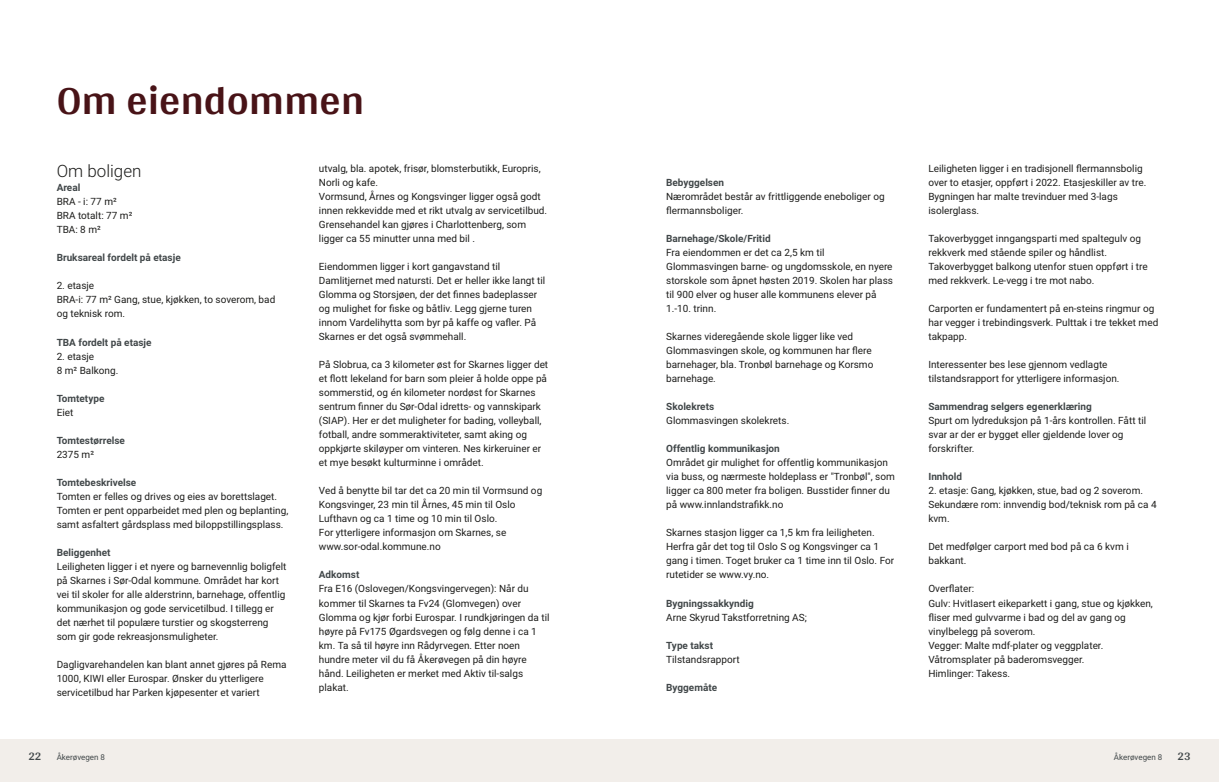
<style>
.page{position:relative;width:1219px;height:782px;background:#fff}
.page>*{position:absolute;margin:0;border:0;box-sizing:border-box;transform-origin:0 0}
.t1{font:700 42px "Arya";color:#481317}
.t2{font:300 17px "Roboto";color:#1d1d1b}
.t3{font:700 12px "Arya";color:#414749}
.t4{font:10px/14px "Roboto";color:#1d1d1b}
.t5{font:700 10px "Roboto";color:#414749}
.t6{font:8px "Roboto";color:#414749}
</style>
<div class="page">
<div style="left:0;top:739px;width:612px;height:42px;background:#f2eeea"></div>
<div style="left:607px;top:739px;width:612px;height:42px;background:#f2eeea"></div>
<h1 class="t1" style="left:57px;top:75px;width:309px">Om eiendommen</h1>
<h2 class="t2" style="left:57px;top:159px;width:86px">Om boligen</h2>
<p class="t5" style="left:57px;top:181px;width:25px">Areal</p>
<p class="t4" style="left:57px;top:194px;width:77px">BRA ‑ i: 77 m²<br>BRA totalt: 77 m²<br>TBA: 8 m²</p>
<p class="t5" style="left:57px;top:251px;width:126px">Bruksareal fordelt på etasje</p>
<p class="t4" style="left:57px;top:278px;width:220px">2. etasje<br>BRA‑i: 77 m² Gang, stue, kjøkken, to soverom, bad og teknisk rom.</p>
<p class="t5" style="left:57px;top:335px;width:96px">TBA fordelt på etasje</p>
<p class="t4" style="left:57px;top:348px;width:63px">2. etasje<br>8 m² Balkong.</p>
<p class="t5" style="left:57px;top:391px;width:49px">Tomtetype</p>
<p class="t4" style="left:57px;top:404px;width:18px">Eiet</p>
<p class="t5" style="left:57px;top:433px;width:70px">Tomtestørrelse</p>
<p class="t4" style="left:57px;top:446px;width:39px">2375 m²</p>
<p class="t5" style="left:57px;top:475px;width:81px">Tomtebeskrivelse</p>
<p class="t4" style="left:57px;top:488px;width:233px">Tomten er felles og drives og eies av borettslaget.<br>Tomten er pent opparbeidet med plen og beplanting, samt asfaltert gårdsplass med biloppstillingsplass.</p>
<p class="t5" style="left:57px;top:545px;width:55px">Beliggenhet</p>
<p class="t4" style="left:57px;top:558px;width:231px">Leiligheten ligger i et nyere og barnevennlig boligfelt på Skarnes i Sør‑Odal kommune. Området har kort vei til skoler for alle alderstrinn, barnehage, offentlig kommunikasjon og gode servicetilbud. I tillegg er det nærhet til populære turstier og skogsterreng som gir gode rekreasjonsmuligheter.</p>
<p class="t4" style="left:57px;top:656px;width:231px">Dagligvarehandelen kan blant annet gjøres på Rema<br>1000, KIWI eller Eurospar. Ønsker du ytterligere servicetilbud har Parken kjøpesenter et variert</p>
<p class="t4" style="left:319px;top:161px;width:230px">utvalg, bla. apotek, frisør, blomsterbutikk, Europris, Norli og kafe.<br>Vormsund, Årnes og Kongsvinger ligger også godt innen rekkevidde med et rikt utvalg av servicetilbud.<br>Grensehandel kan gjøres i Charlottenberg, som ligger ca 55 minutter unna med bil .</p>
<p class="t4" style="left:319px;top:259px;width:228px">Eiendommen ligger i kort gangavstand til Damlitjernet med natursti. Det er heller ikke langt til Glomma og Storsjøen, der det finnes badeplasser og mulighet for fiske og båtliv. Legg gjerne turen innom Vardelihytta som byr på kaffe og vafler. På Skarnes er det også svømmehall.</p>
<p class="t4" style="left:319px;top:357px;width:231px">På Slobrua, ca 3 kilometer øst for Skarnes ligger det et flott lekeland for barn som pleier å holde oppe på sommerstid, og én kilometer nordøst for Skarnes sentrum finner du Sør‑Odal idretts‑ og vannskipark (SIAP). Her er det muligheter for bading, volleyball, fotball, andre sommeraktiviteter, samt aking og oppkjørte skiløyper om vinteren. Nes kirkeruiner er et mye besøkt kulturminne i området.</p>
<p class="t4" style="left:319px;top:483px;width:225px">Ved å benytte bil tar det ca 20 min til Vormsund og Kongsvinger, 23 min til Årnes, 45 min til Oslo Lufthavn og ca 1 time og 10 min til Oslo.<br>For ytterligere informasjon om Skarnes, se www.sor‑odal.kommune.no</p>
<p class="t5" style="left:319px;top:567px;width:42px">Adkomst</p>
<p class="t4" style="left:319px;top:581px;width:232px">Fra E16 (Oslovegen/ Kongsvingervegen): Når du kommer til Skarnes ta Fv24 (Glomvegen) over Glomma og kjør forbi Eurospar. I rundkjøringen da til høyre på Fv175 Øgardsvegen og følg denne i ca 1 km. Ta så til høyre inn Rådyrvegen. Etter noen hundre meter vil du få Åkerøvegen på din høyre hånd. Leiligheten er merket med Aktiv til‑salgs plakat.</p>
<p class="t5" style="left:666px;top:175px;width:59px">Bebyggelsen</p>
<p class="t4" style="left:666px;top:189px;width:220px">Nærområdet består av frittliggende eneboliger og flermannsboliger.</p>
<p class="t5" style="left:666px;top:231px;width:106px">Barnehage/ Skole/ Fritid</p>
<p class="t4" style="left:666px;top:245px;width:228px">Fra eiendommen er det ca 2,5 km til Glommasvingen barne‑ og ungdomsskole, en nyere storskole som åpnet høsten 2019. Skolen har plass til 900 elver og huser alle kommunens elever på 1.‑10. trinn.</p>
<p class="t4" style="left:666px;top:329px;width:209px">Skarnes videregående skole ligger like ved Glommasvingen skole, og kommunen har flere barnehager, bla. Tronbøl barnehage og Korsmo barnehage.</p>
<p class="t5" style="left:666px;top:399px;width:50px">Skolekrets</p>
<p class="t4" style="left:666px;top:413px;width:125px">Glommasvingen skolekrets.</p>
<p class="t5" style="left:666px;top:441px;width:115px">Offentlig kommunikasjon</p>
<p class="t4" style="left:666px;top:455px;width:230px">Området gir mulighet for offentlig kommunikasjon via buss, og nærmeste holdeplass er "Tronbøl", som ligger ca 800 meter fra boligen. Busstider finner du på www.innlandstrafikk.no</p>
<p class="t4" style="left:666px;top:525px;width:229px">Skarnes stasjon ligger ca 1,5 km fra leiligheten.<br>Herfra går det tog til Oslo S og Kongsvinger ca 1 gang i timen. Toget bruker ca 1 time inn til Oslo. For rutetider se www.vy.no.</p>
<p class="t5" style="left:666px;top:595px;width:89px">Bygningssakkyndig</p>
<p class="t4" style="left:666px;top:609px;width:142px">Arne Skyrud Takstforretning AS;</p>
<p class="t5" style="left:666px;top:637px;width:48px">Type takst</p>
<p class="t4" style="left:666px;top:651px;width:75px">Tilstandsrapport</p>
<p class="t5" style="left:666px;top:679px;width:52px">Byggemåte</p>
<p class="t4" style="left:928px;top:161px;width:219px">Leiligheten ligger i en tradisjonell flermannsbolig over to etasjer, oppført i 2022. Etasjeskiller av tre.<br>Bygningen har malte trevinduer med 3‑lags isolerglass.</p>
<p class="t4" style="left:928px;top:231px;width:221px">Takoverbygget inngangsparti med spaltegulv og rekkverk med stående spiler og håndlist.<br>Takoverbygget balkong utenfor stuen oppført i tre med rekkverk. Le‑vegg i tre mot nabo.</p>
<p class="t4" style="left:928px;top:301px;width:231px">Carporten er fundamentert på en‑steins ringmur og har vegger i trebindingsverk. Pulttak i tre tekket med takpapp.</p>
<p class="t4" style="left:928px;top:357px;width:193px">Interessenter bes lese gjennom vedlagte tilstandsrapport for ytterligere informasjon.</p>
<p class="t5" style="left:928px;top:399px;width:165px">Sammendrag selgers egenerklæring</p>
<p class="t4" style="left:928px;top:413px;width:219px">Spurt om lydreduksjon på 1‑års kontrollen. Fått til svar ar der er bygget eller gjeldende lover og forskrifter.</p>
<p class="t5" style="left:928px;top:469px;width:35px">Innhold</p>
<p class="t4" style="left:928px;top:483px;width:230px">2. etasje: Gang, kjøkken, stue, bad og 2 soverom.<br>Sekundære rom: innvendig bod/ teknisk rom på ca 4 kvm.</p>
<p class="t4" style="left:928px;top:539px;width:202px">Det medfølger carport med bod på ca 6 kvm i bakkant.</p>
<p class="t4" style="left:928px;top:581px;width:226px">Overflater:<br>Gulv: Hvitlasert eikeparkett i gang, stue og kjøkken, fliser med gulvvarme i bad og del av gang og vinylbelegg på soverom.<br>Vegger: Malte mdf‑plater og veggplater.<br>Våtromsplater på baderomsvegger.<br>Himlinger: Takess.</p>
<p class="t3" style="left:28px;top:749px;width:15px">22</p>
<p class="t6" style="left:57px;top:751px;width:50px">Åkerøvegen 8</p>
<p class="t6" style="left:1114px;top:751px;width:50px">Åkerøvegen 8</p>
<p class="t3" style="left:1177px;top:749px;width:15px">23</p>
</div>
